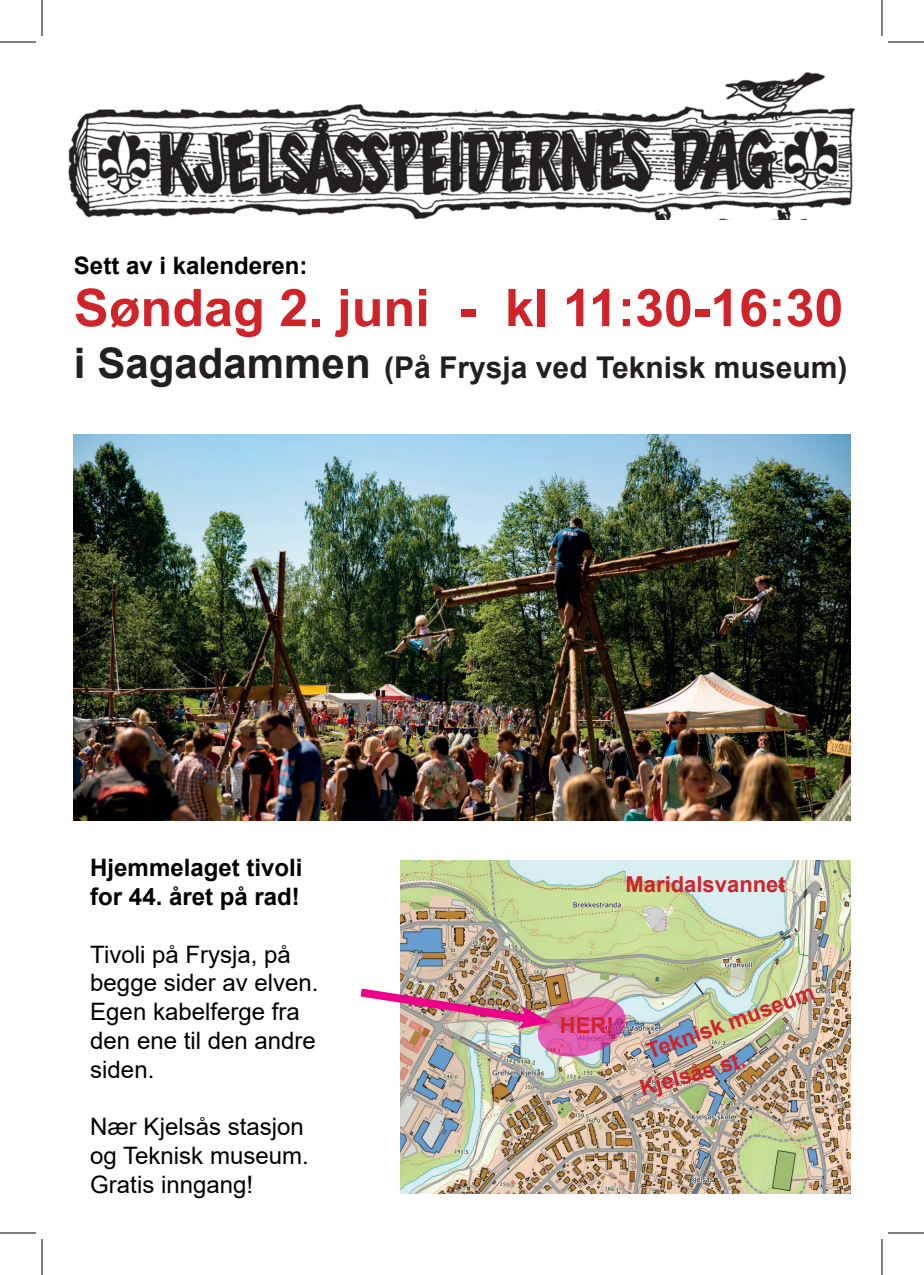
<style>
.page{position:relative;width:924px;height:1275px;background:#fff}
.page>*{position:absolute;margin:0;border:0;box-sizing:border-box;transform-origin:0 0}
.t1{font:700 52px "Arial";color:#d1232a}
.t2{font:700 30px "Arial";color:#231f20}
.t3{font:24px/28.8px "Arial";color:#000}
.t4{font:700 24px/28.8px "Arial";color:#000}
.t5{font:700 22px "Arial";color:#d1232a}
.s1{font-size:42px}
</style>
<div class="page">
<img style="left:68px;top:72px;width:788px;height:147px">
<img style="left:74px;top:435px;width:775px;height:385px">
<img style="left:401px;top:860px;width:448px;height:333px">
<img style="left:360px;top:983px;width:268px;height:77px">
<hr style="left:0;top:42px;width:36px;height:1px;background:#000">
<hr style="left:887px;top:42px;width:36px;height:1px;background:#000">
<hr style="left:0;top:1232px;width:36px;height:1px;background:#000">
<hr style="left:887px;top:1232px;width:36px;height:1px;background:#000">
<hr style="left:42px;top:0;width:1px;height:36px;background:#000">
<hr style="left:42px;top:1239px;width:1px;height:36px;background:#000">
<hr style="left:881px;top:0;width:1px;height:36px;background:#000">
<hr style="left:881px;top:1239px;width:1px;height:36px;background:#000">
<p class="t4" style="left:74px;top:251px;width:235px">Sett av i kalenderen:</p>
<h1 class="t1" style="left:74px;top:271px;width:770px">Søndag 2. juni - kl 11:30-16:30</h1>
<p class="t2" style="left:74px;top:346px;width:774px"><span class="s1">i Sagadammen</span> (På Frysja ved Teknisk museum)</p>
<p class="t4" style="left:90px;top:853px;width:214px">Hjemmelaget tivoli for 44. året på rad!</p>
<p class="t3" style="left:90px;top:939px;width:230px">Tivoli på Frysja, på begge sider av elven.<br>Egen kabelferge fra den ene til den andre siden.</p>
<p class="t3" style="left:90px;top:1112px;width:220px">Nær Kjelsås stasjon og Teknisk museum.<br>Gratis inngang!</p>
<p class="t5" style="left:625px;top:868px;width:162px">Maridalsvannet</p>
<p class="t5" style="left:559px;top:1010px;width:55px">HER!</p>
<p class="t5" style="left:641px;top:1037px;width:178px;rotate:-20deg">Teknisk museum</p>
<p class="t5" style="left:635px;top:1074px;width:110px;rotate:-16deg">Kjelsås st.</p>
</div>
